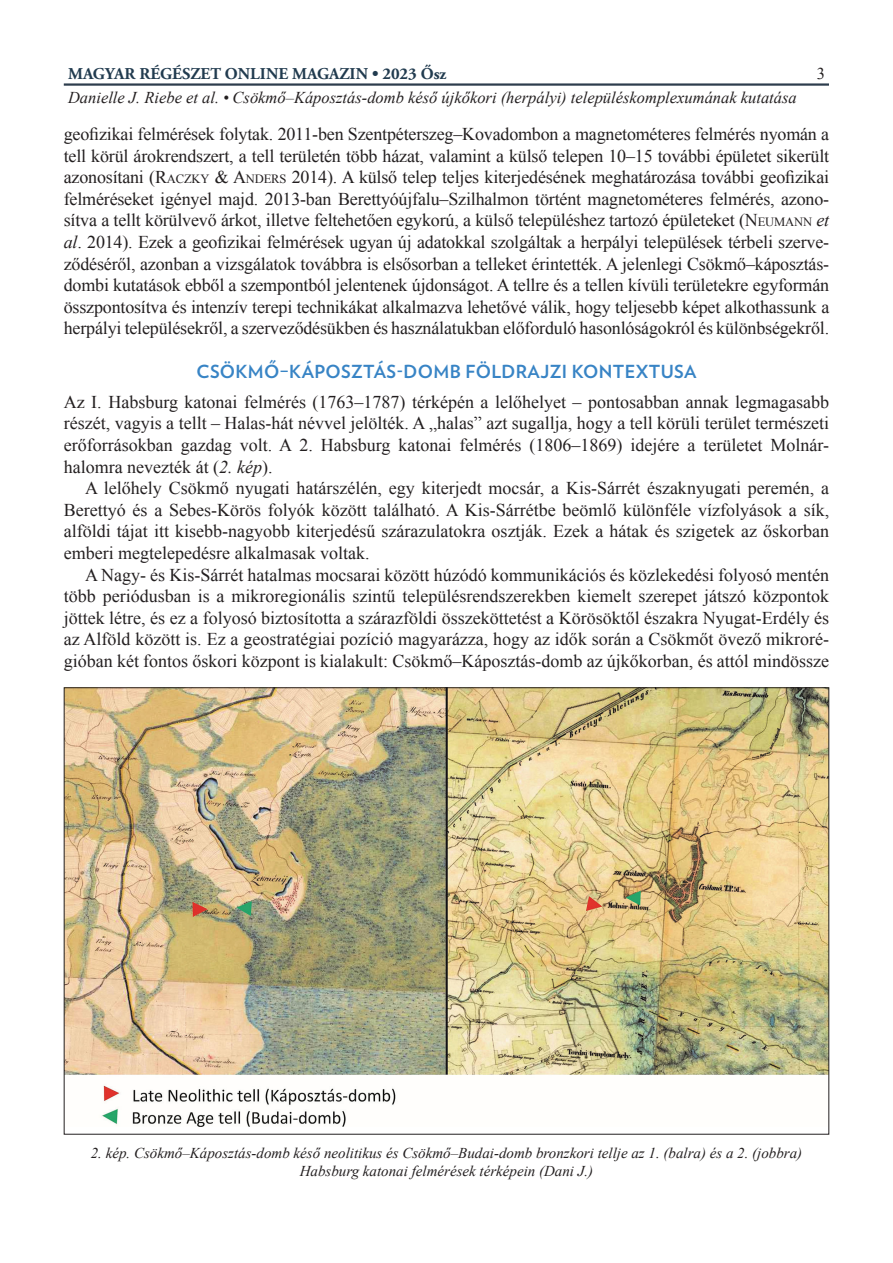
<style>
.page{position:relative;width:893px;height:1263px;background:#fff}
.page>*{position:absolute;margin:0;border:0;box-sizing:border-box;transform-origin:0 0}
.cikk_szoveg_print{font:18px/21.6px "Times New Roman";color:#231f20;text-align:justify}
.alcim{font:700 18px "Verlag";letter-spacing:.02em;color:#3884c5}
.t1{font:italic 16.5px "Times New Roman";color:#231f20}
.t2{font:700 16.5px "Adobe Garamond Pro";color:#213b4f}
.t3{font:16.5px "Times New Roman";color:#231f20}
.kepala{font:italic 15px/18px "Times New Roman";color:#231f20;text-align:center}
.s1{font-style:inherit}
.s2{font-size:12.6px}
.s3{font-style:italic}
</style>
<div class="page">
<hr style="left:64px;top:83px;width:765px;height:3px;background:#2d3d4d">
<img style="left:66px;top:689px;width:761px;height:438px">
<p class="t2" style="left:68px;top:65px;width:380px">MAGYAR RÉGÉSZET ONLINE MAGAZIN • 2023 Ősz</p>
<p class="t1" style="left:68px;top:87px;width:730px">Danielle J. Riebe et al. • Csökmő–Káposztás-domb késő újkőkori (herpályi) településkomplexumának kutatása</p>
<p class="t3" style="left:817px;top:62px;width:10px">3</p>
<p class="cikk_szoveg_print" style="left:64px;top:123px;width:767px">geofizikai felmérések folytak. 2011-ben Szentpéterszeg–Kovadombon a magnetométeres felmérés nyomán a tell körül árokrendszert, a tell területén több házat, valamint a külső telepen 10–15 további épületet sikerült azonosítani (<span class="s1">R</span><span class="s2">ACZKY</span> <span class="s1">&amp; A</span><span class="s2">NDERS</span> 2014). A külső telep teljes kiterjedésének meghatározása további geofizikai felméréseket igényel majd. 2013-ban Berettyóújfalu–Szilhalmon történt magnetométeres felmérés, azono&shy;sítva a tellt körülvevő árkot, illetve feltehetően egykorú, a külső településhez tartozó épületeket (<span class="s1">N</span><span class="s2">EUMANN</span> <span class="s3">et al</span>. 2014). Ezek a geofizikai felmérések ugyan új adatokkal szolgáltak a herpályi települések térbeli szerve&shy;ződéséről, azonban a vizsgálatok továbbra is elsősorban a telleket érintették. A jelenlegi Csökmő–káposztás&shy;dombi kutatások ebből a szempontból jelentenek újdonságot. A tellre és a tellen kívüli területekre egyformán összpontosítva és intenzív terepi technikákat alkalmazva lehetővé válik, hogy teljesebb képet alkothassunk a herpályi településekről, a szerveződésükben és használatukban előforduló hasonlóságokról és különbségekről.</p>
<p class="alcim" style="left:197px;top:357px;width:501px">CSÖKMŐ–KÁPOSZTÁS-DOMB FÖLDRAJZI KONTEXTUSA</p>
<p class="cikk_szoveg_print" style="left:64px;top:391px;width:767px">Az I. Habsburg katonai felmérés (1763–1787) térképén a lelőhelyet – pontosabban annak legmagasabb részét, vagyis a tellt – Halas-hát névvel jelölték. A „halas” azt sugallja, hogy a tell körüli terület természeti erőforrásokban gazdag volt. A 2. Habsburg katonai felmérés (1806–1869) idejére a területet Molnár&shy;halomra nevezték át (<span class="s3">2. kép</span>).</p>
<p class="cikk_szoveg_print" style="left:64px;top:477px;width:767px;text-indent:21px">A lelőhely Csökmő nyugati határszélén, egy kiterjedt mocsár, a Kis-Sárrét északnyugati peremén, a Berettyó és a Sebes-Körös folyók között található. A Kis-Sárrétbe beömlő különféle vízfolyások a sík, alföldi tájat itt kisebb-nagyobb kiterjedésű szárazulatokra osztják. Ezek a hátak és szigetek az őskorban emberi megtelepedésre alkalmasak voltak.</p>
<p class="cikk_szoveg_print" style="left:64px;top:563px;width:767px;text-indent:21px">A Nagy- és Kis-Sárrét hatalmas mocsarai között húzódó kommunikációs és közlekedési folyosó mentén több periódusban is a mikroregionális szintű településrendszerekben kiemelt szerepet játszó központok jöttek létre, és ez a folyosó biztosította a szárazföldi összeköttetést a Körösöktől északra Nyugat-Erdély és az Alföld között is. Ez a geostratégiai pozíció magyarázza, hogy az idők során a Csökmőt övező mikroré&shy;gióban két fontos őskori központ is kialakult: Csökmő–Káposztás-domb az újkőkorban, és attól mindössze</p>
<p class="kepala" style="left:91px;top:1143px;width:713px">2. kép. Csökmő–Káposztás-domb késő neolitikus és Csökmő–Budai-domb bronzkori tellje az 1. (balra) és a 2. (jobbra)<br>Habsburg katonai felmérések térképein (Dani J.)</p>
</div>
